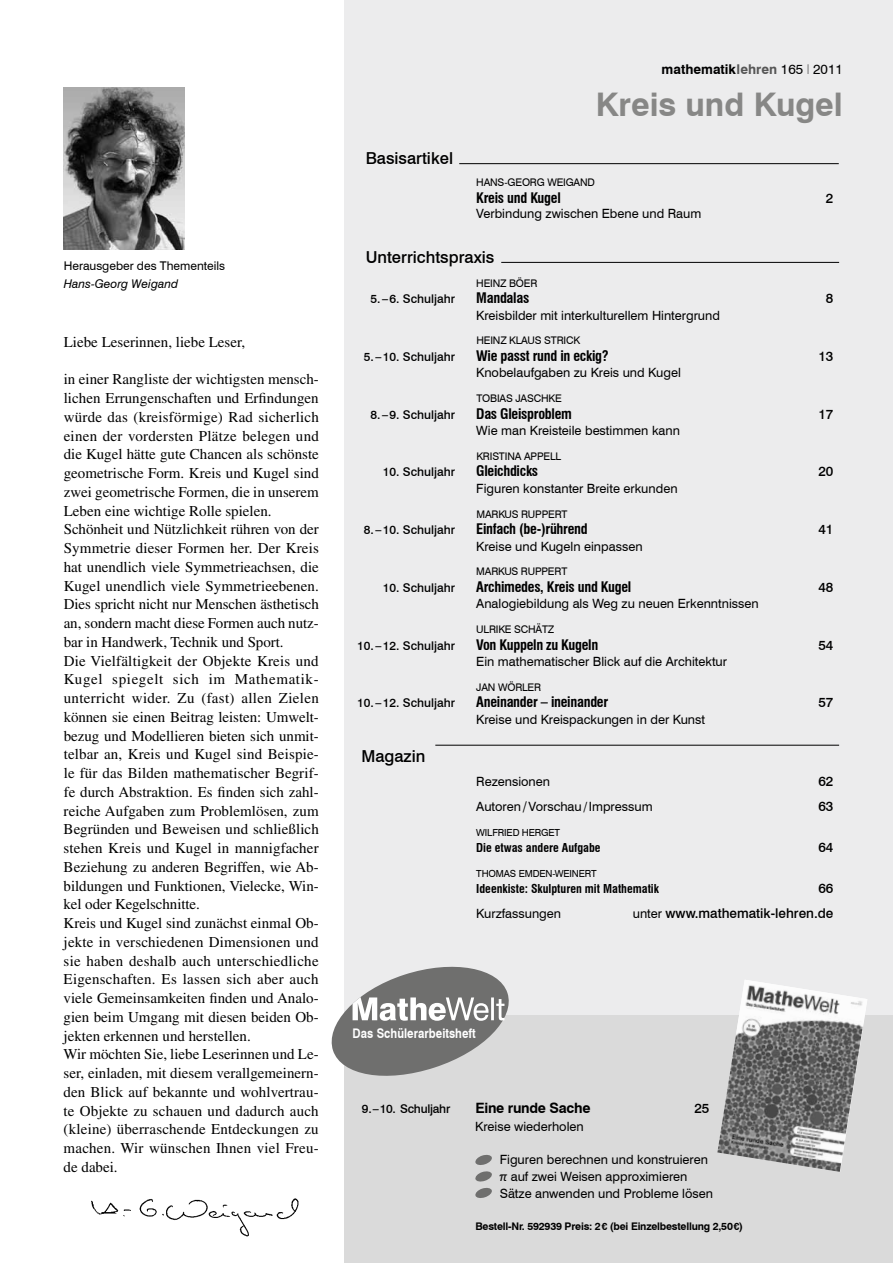
<style>
.page{position:relative;width:893px;height:1263px;background:#fff}
.page>*{position:absolute;margin:0;border:0;box-sizing:border-box;transform-origin:0 0}
.t1{font:700 32.55px "Swiss 721 BT";color:#878786}
.t2{font:500 16.5px "Swiss 721 BT";color:#000}
.t3{font:15px/18.8px "Times LT Std";color:#000}
.t4{font:700 condensed 14.25px "Swiss 721 BT";letter-spacing:-.02em;color:#000}
.t5{font:700 14.25px "Swiss 721 BT";letter-spacing:-.02em;color:#000}
.t6{font:500 13.5px "Swiss 721 BT";color:#000}
.t7{font:700 13.5px "Swiss 721 BT";color:#000}
.t8{font:700 13.35px "Swiss 721 BT";letter-spacing:.005em;color:#fff;scale:.85 1}
.t9{font:12.75px/16.5px "Swiss 721 BT";color:#000}
.t10{font:500 12px "Swiss 721 BT";color:#000}
.t11{font:700 condensed 12px "Swiss 721 BT";color:#000}
.t12{font:12px "Swiss 721 BT";color:#000}
.t13{font:italic 12px "Swiss 721 BT";color:#000}
.t14{font:500 12px "Swiss 721 BT";letter-spacing:-.02em;color:#000}
.t15{font:10.5px "Swiss 721 BT";letter-spacing:-.015em;color:#000}
.t16{font:700 10.5px "Swiss 721 BT";letter-spacing:-.02em;color:#000}
.t17{font:9.75px "Swiss 721 BT";letter-spacing:-.015em;color:#000}
.s1{color:#565656}
.s2{font-weight:400}
.s3{font-weight:100}
.s4{font-size:13.5px}
.s5{font-weight:400;font-size:12.75px}
.s6{font-size:13.2px}
.s7{font-size:9.75px}
</style>
<div class="page">
<div style="left:344px;top:0;width:549px;height:1059px;background:#ececed"></div>
<hr style="left:459px;top:163px;width:380px;height:1px;background:#000">
<hr style="left:435px;top:745px;width:404px;height:1px;background:#000">
<div style="left:344px;top:1015px;width:549px;height:248px;background:#dadada"></div>
<img style="left:717px;top:980px;width:150px;height:192px">
<hr style="left:501px;top:262px;width:338px;height:1px;background:#000">
<svg style="left:475px;top:1154px;width:17px;height:44px"></svg>
<img style="left:64px;top:88px;width:120px;height:161px">
<svg style="left:331px;top:966px;width:178px;height:110px"></svg>
<img style="left:91px;top:1198px;width:208px;height:39px">
<p class="t12" style="left:64px;top:259px;width:163px">Herausgeber des Thementeils</p>
<p class="t13" style="left:64px;top:277px;width:116px">Hans-Georg Weigand</p>
<p class="t3" style="left:64px;top:332px;width:183px">Liebe Leserinnen, liebe Leser,</p>
<p class="t3" style="left:64px;top:370px;width:257px">in einer Rangliste der wichtigsten mensch&shy;lichen Errungenschaften und Erfindungen würde das (kreisförmige) Rad sicherlich einen der vordersten Plätze belegen und die Kugel hätte gute Chancen als schönste geometrische Form. Kreis und Kugel sind zwei geometrische Formen, die in unserem Leben eine wichtige Rolle spielen.<br>Schönheit und Nützlichkeit rühren von der Symmetrie dieser Formen her. Der Kreis hat unendlich viele Symmetrieachsen, die Kugel unendlich viele Symmetrieebenen.<br>Dies spricht nicht nur Menschen ästhetisch an, sondern macht diese Formen auch nutz&shy;bar in Handwerk, Technik und Sport.<br>Die Vielfältigkeit der Objekte Kreis und Kugel spiegelt sich im Mathematik&shy;unterricht wider. Zu (fast) allen Zielen können sie einen Beitrag leisten: Umwelt&shy;bezug und Modellieren bieten sich unmit&shy;telbar an, Kreis und Kugel sind Beispie&shy;le für das Bilden mathematischer Begrif&shy;fe durch Abstraktion. Es finden sich zahl&shy;reiche Aufgaben zum Problemlösen, zum Begründen und Beweisen und schließlich stehen Kreis und Kugel in mannigfacher Beziehung zu anderen Begriffen, wie Ab&shy;bildungen und Funktionen, Vielecke, Win&shy;kel oder Kegelschnitte.<br>Kreis und Kugel sind zunächst einmal Ob&shy;jekte in verschiedenen Dimensionen und sie haben deshalb auch unterschiedliche Eigenschaften. Es lassen sich aber auch viele Gemeinsamkeiten finden und Analo&shy;gien beim Umgang mit diesen beiden Ob&shy;jekten erkennen und herstellen.<br>Wir möchten Sie, liebe Leserinnen und Le&shy;ser, einladen, mit diesem verallgemeinern&shy;den Blick auf bekannte und wohlvertrau&shy;te Objekte zu schauen und dadurch auch (kleine) überraschende Entdeckungen zu machen. Wir wünschen Ihnen viel Freu&shy;de dabei.</p>
<p class="t2" style="left:366px;top:148px;width:89px">Basisartikel</p>
<p class="t7" style="left:662px;top:61px;width:183px">mathematik <span class="s1">lehren</span> <span class="s2">165</span> <span class="s3">I</span> <span class="s2">2011</span></p>
<h1 class="t1" style="left:596px;top:84px;width:249px">Kreis und Kugel</h1>
<p class="t15" style="left:476px;top:176px;width:120px">Hans-Georg Weigand</p>
<p class="t4" style="left:476px;top:189px;width:86px">Kreis und Kugel</p>
<p class="t6" style="left:826px;top:190px;width:9px">2</p>
<p class="t9" style="left:476px;top:205px;width:227px">Verbindung zwischen Ebene und Raum</p>
<p class="t2" style="left:366px;top:247px;width:130px">Unterrichtspraxis</p>
<p class="t15" style="left:476px;top:276px;width:63px">Heinz Böer</p>
<p class="t10" style="left:370px;top:292px;width:86px">5.–6. Schuljahr</p>
<p class="t4" style="left:476px;top:289px;width:55px">Mandalas</p>
<p class="t6" style="left:826px;top:290px;width:9px">8</p>
<p class="t9" style="left:476px;top:307px;width:245px">Kreisbilder mit interkulturellem Hintergrund</p>
<p class="t15" style="left:476px;top:334px;width:104px">Heinz Klaus Strick</p>
<p class="t10" style="left:364px;top:349px;width:93px">5.–10. Schuljahr</p>
<p class="t4" style="left:476px;top:347px;width:134px">Wie passt rund in eckig?</p>
<p class="t6" style="left:818px;top:348px;width:17px">13</p>
<p class="t9" style="left:476px;top:364px;width:206px">Knobelaufgaben zu Kreis und Kugel</p>
<p class="t15" style="left:457px;top:392px;width:10px">T</p>
<p class="t15" style="left:482px;top:392px;width:81px">obias Jaschke</p>
<p class="t10" style="left:370px;top:407px;width:86px">8.–9. Schuljahr</p>
<p class="t4" style="left:476px;top:405px;width:97px">Das Gleisproblem</p>
<p class="t6" style="left:818px;top:406px;width:17px">17</p>
<p class="t9" style="left:476px;top:422px;width:205px">Wie man Kreisteile bestimmen kann</p>
<p class="t15" style="left:476px;top:450px;width:86px">Kristina Appell</p>
<p class="t10" style="left:383px;top:465px;width:74px">10. Schuljahr</p>
<p class="t4" style="left:476px;top:463px;width:63px">Gleichdicks</p>
<p class="t6" style="left:818px;top:463px;width:17px">20</p>
<p class="t9" style="left:476px;top:480px;width:203px">Figuren konstanter Breite erkunden</p>
<p class="t15" style="left:476px;top:507px;width:93px">Markus Ruppert</p>
<p class="t10" style="left:364px;top:523px;width:93px">8.–10. Schuljahr</p>
<p class="t4" style="left:476px;top:520px;width:113px">Einfach (be-)rührend</p>
<p class="t6" style="left:818px;top:521px;width:17px">41</p>
<p class="t9" style="left:476px;top:538px;width:168px">Kreise und Kugeln einpassen</p>
<p class="t15" style="left:476px;top:565px;width:93px">Markus Ruppert</p>
<p class="t10" style="left:383px;top:580px;width:74px">10. Schuljahr</p>
<p class="t4" style="left:476px;top:578px;width:157px">Archimedes, Kreis und Kugel</p>
<p class="t6" style="left:818px;top:579px;width:17px">48</p>
<p class="t9" style="left:455px;top:595px;width:11px">A</p>
<p class="t9" style="left:484px;top:595px;width:276px">nalogiebildung als Weg zu neuen Erkenntnissen</p>
<p class="t15" style="left:476px;top:623px;width:79px">Ulrike Schätz</p>
<p class="t10" style="left:357px;top:638px;width:99px">10. –12. Schuljahr</p>
<p class="t4" style="left:476px;top:636px;width:124px">Von Kuppeln zu Kugeln</p>
<p class="t6" style="left:818px;top:637px;width:17px">54</p>
<p class="t9" style="left:455px;top:653px;width:11px">E</p>
<p class="t9" style="left:484px;top:653px;width:244px">in mathematischer Blick auf die Architektur</p>
<p class="t15" style="left:476px;top:681px;width:66px">Jan Wörler</p>
<p class="t10" style="left:357px;top:696px;width:99px">10. –12. Schuljahr</p>
<p class="t4" style="left:476px;top:694px;width:134px">Aneinander – ineinander</p>
<p class="t6" style="left:818px;top:694px;width:17px">57</p>
<p class="t9" style="left:476px;top:711px;width:230px">Kreise und Kreispackungen in der Kunst</p>
<p class="t2" style="left:361px;top:746px;width:65px">Magazin</p>
<p class="t9" style="left:455px;top:773px;width:97px">Rezensionen</p>
<p class="t6" style="left:818px;top:773px;width:17px">62</p>
<p class="t9" style="left:476px;top:798px;width:178px">Autoren<span class="s4">/</span>Vorschau/ I mpressum</p>
<p class="t6" style="left:818px;top:798px;width:17px">63</p>
<p class="t17" style="left:476px;top:826px;width:85px">Wilfried Herget</p>
<p class="t11" style="left:476px;top:841px;width:126px">Die etwas andere Aufgabe</p>
<p class="t6" style="left:818px;top:839px;width:17px">64</p>
<p class="t17" style="left:476px;top:867px;width:122px">Thomas Em den-Weinert</p>
<p class="t11" style="left:476px;top:882px;width:184px">Ideenkiste: Skulpturen mit Mathematik</p>
<p class="t6" style="left:818px;top:880px;width:17px">66</p>
<p class="t9" style="left:476px;top:905px;width:86px">Kurzfassungen</p>
<p class="t6" style="left:633px;top:905px;width:202px"><span class="s5">unter</span> www.mathematik-lehren.de</p>
<p class="t8" style="left:353px;top:1025px;width:146px"><span class="s6">Das</span> Schülerarbeitsheft</p>
<p class="t14" style="left:362px;top:1102px;width:90px">9.–10. Schuljahr</p>
<p class="t5" style="left:475px;top:1100px;width:117px">Eine runde Sache</p>
<p class="t6" style="left:695px;top:1100px;width:16px">25</p>
<p class="t9" style="left:475px;top:1118px;width:110px">Kreise wiederholen</p>
<p class="t9" style="left:500px;top:1151px;width:215px">Figuren berechnen und konstruieren π auf zwei Weisen approximieren<br>Sätze anwenden und Probleme lösen</p>
<p class="t16" style="left:475px;top:1219px;width:269px">Bestell-Nr. 592939 Preis: 2<span class="s7">€</span> (bei Einzelbestellung 2,50<span class="s7">€</span>)</p>
</div>
